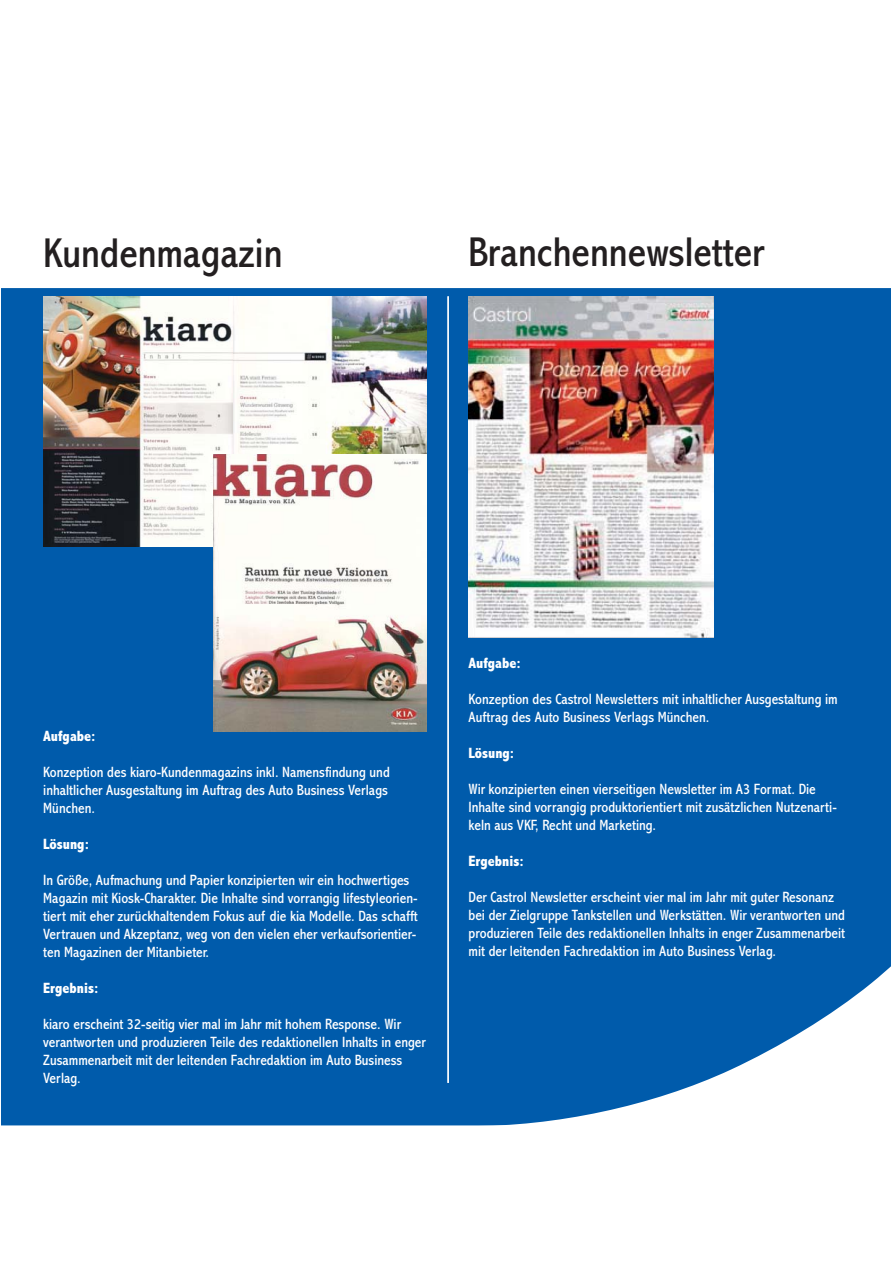
<style>
.page{position:relative;width:893px;height:1263px;background:#fff}
.page>*{position:absolute;margin:0;border:0;box-sizing:border-box;transform-origin:0 0}
.t1{font:condensed 42px "Abadi";color:#231f20}
.t2{font:condensed 15px/18px "Abadi";color:#fff}
.t3{font:800 condensed 15px "Abadi";color:#fff}
</style>
<div class="page">
<div style="left:2px;top:288px;width:889px;height:837px;background:#005bab"></div>
<hr style="left:447px;top:296px;width:2px;height:787px;background:#fff">
<img style="left:468px;top:296px;width:245px;height:342px">
<img style="left:43px;top:296px;width:383px;height:251px">
<svg style="left:468px;top:877px;width:423px;height:249px;fill:#005bab"></svg>
<img style="left:213px;top:454px;width:213px;height:278px">
<h1 class="t1" style="left:43px;top:238px;width:241px">Kundenmagazin</h1>
<h1 class="t1" style="left:468px;top:237px;width:297px">Branchennewsletter</h1>
<p class="t3" style="left:43px;top:727px;width:54px">Aufgabe:</p>
<p class="t2" style="left:43px;top:764px;width:348px">Konzeption des kiaro-Kundenmagazins inkl. Namensfindung und inhaltlicher Ausgestaltung im Auftrag des Auto Business Verlags<br>München.</p>
<p class="t3" style="left:43px;top:835px;width:47px">Lösung:</p>
<p class="t2" style="left:43px;top:872px;width:376px">In Größe, Aufmachung und Papier konzipierten wir ein hochwertiges Magazin mit Kiosk-Charakter. Die Inhalte sind vorrangig lifestyleorien&shy;tiert mit eher zurückhaltendem Fokus auf die kia Modelle. Das schafft Vertrauen und Akzeptanz, weg von den vielen eher verkaufsorientier&shy;ten Magazinen der Mitanbieter.</p>
<p class="t3" style="left:43px;top:979px;width:57px">Ergebnis:</p>
<p class="t2" style="left:43px;top:1016px;width:384px">kiaro erscheint 32-seitig vier mal im Jahr mit hohem Response. Wir verantworten und produzieren Teile des redaktionellen Inhalts in enger Zusammenarbeit mit der leitenden Fachredaktion im Auto Business Verlag.</p>
<p class="t3" style="left:468px;top:654px;width:54px">Aufgabe:</p>
<p class="t2" style="left:468px;top:692px;width:371px">Konzeption des Castrol Newsletters mit inhaltlicher Ausgestaltung im<br>Auftrag des Auto Business Verlags München.</p>
<p class="t3" style="left:468px;top:744px;width:47px">Lösung:</p>
<p class="t2" style="left:468px;top:782px;width:370px">Wir konzipierten einen vierseitigen Newsletter im A3 Format. Die<br>Inhalte sind vorrangig produktorientiert mit zusätzlichen Nutzenarti&shy;keln aus VKF, Recht und Marketing.</p>
<p class="t3" style="left:468px;top:852px;width:57px">Ergebnis:</p>
<p class="t2" style="left:468px;top:890px;width:378px">Der Castrol Newsletter erscheint vier mal im Jahr mit guter Resonanz bei der Zielgruppe Tankstellen und Werkstätten. Wir verantworten und produzieren Teile des redaktionellen Inhalts in enger Zusammenarbeit mit der leitenden Fachredaktion im Auto Business Verlag.</p>
</div>
